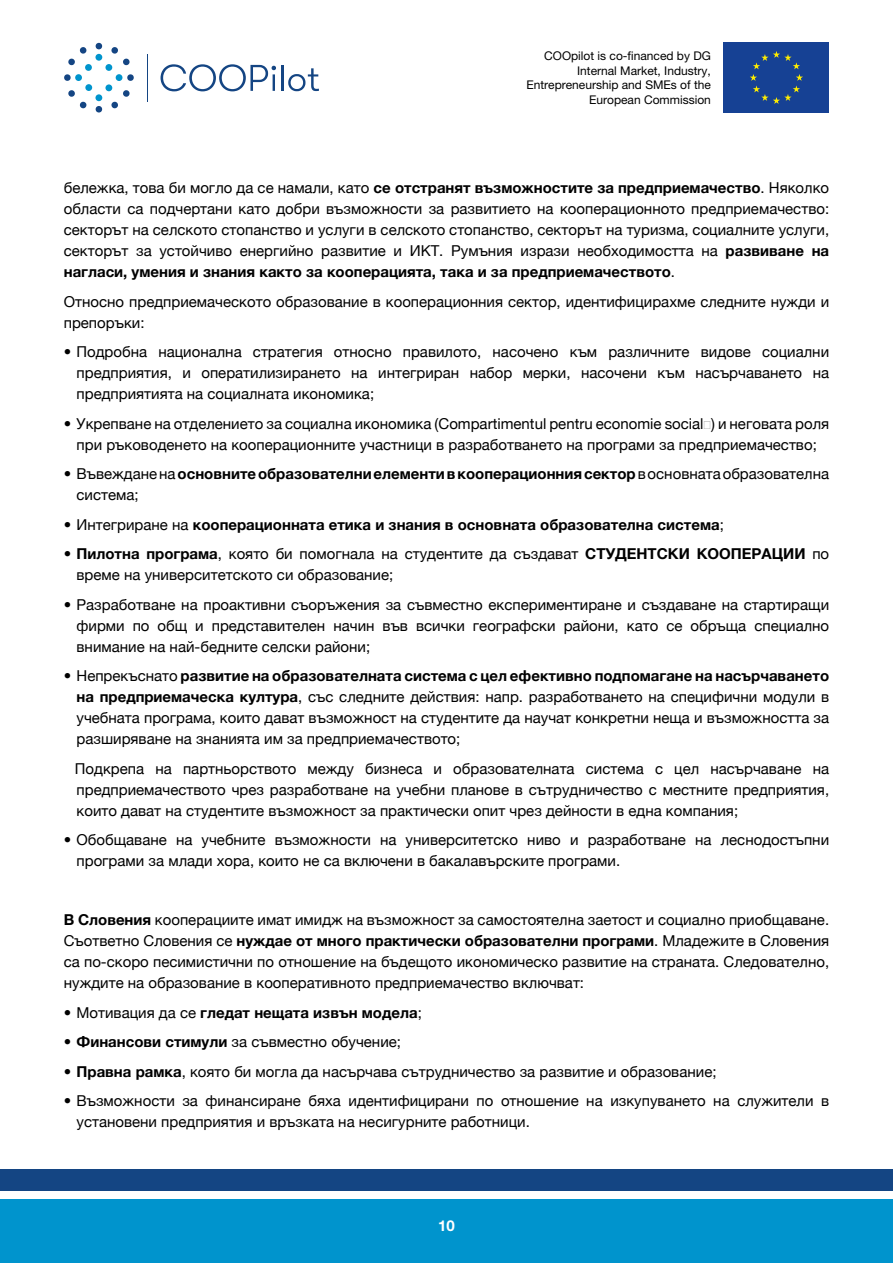
<style>
.page{position:relative;width:893px;height:1263px;background:#fff}
.page>*{position:absolute;margin:0;border:0;box-sizing:border-box;transform-origin:0 0}
.t1{font:15px/21px "Helvetica Neue";color:#000;text-align:justify}
.t2{font:700 15px/21px "Helvetica Neue";color:#000}
.t3{font:700 15px "Helvetica Neue LT Pro";color:#fff}
.t4{font:12px/14.4px "Helvetica Neue LT Pro";color:#000;text-align:right}
.s1{font-weight:700}
.s2{font-family:"Helvetica Neue LT Pro"}
.s3{font-family:"Helvetica Neue LT Pro";font-weight:400}
.s4{font-weight:400}
</style>
<div class="page">
<div style="left:0;top:1199px;width:893px;height:64px;background:#0094cd"></div>
<div style="left:724px;top:43px;width:105px;height:70px;background:#164194"></div>
<svg style="left:750px;top:51px;width:53px;height:53px"></svg>
<svg style="left:95px;top:43px;width:7px;height:7px"></svg>
<svg style="left:95px;top:106px;width:7px;height:7px"></svg>
<svg style="left:68px;top:47px;width:19px;height:19px"></svg>
<svg style="left:111px;top:90px;width:19px;height:19px"></svg>
<svg style="left:64px;top:74px;width:7px;height:7px"></svg>
<svg style="left:127px;top:74px;width:7px;height:7px"></svg>
<svg style="left:68px;top:90px;width:19px;height:19px"></svg>
<svg style="left:111px;top:47px;width:19px;height:19px"></svg>
<div style="left:95px;top:54px;width:7px;height:7px;background:#0094cd;border-radius:50%"></div>
<div style="left:105px;top:64px;width:7px;height:7px;background:#0094cd;border-radius:50%"></div>
<div style="left:116px;top:74px;width:6px;height:7px;background:#0094cd;border-radius:50%"></div>
<div style="left:85px;top:64px;width:7px;height:7px;background:#0094cd;border-radius:50%"></div>
<div style="left:105px;top:84px;width:7px;height:7px;background:#0094cd;border-radius:50%"></div>
<div style="left:75px;top:74px;width:7px;height:7px;background:#0094cd;border-radius:50%"></div>
<div style="left:85px;top:84px;width:7px;height:7px;background:#0094cd;border-radius:50%"></div>
<div style="left:95px;top:94px;width:7px;height:7px;background:#0094cd;border-radius:50%"></div>
<svg style="left:161px;top:64px;width:115px;height:27px"></svg>
<hr style="left:281px;top:65px;width:3px;height:26px;background:#144583">
<svg style="left:288px;top:68px;width:31px;height:23px"></svg>
<hr style="left:147px;top:54px;width:1px;height:47px;background:#144583">
<div style="left:0;top:1169px;width:893px;height:22px;background:#144583"></div>
<p class="t4" style="left:526px;top:49px;width:186px">COOpilot is co-financed by DG<br>Internal Market, Industry,<br>Entrepreneurship and SMEs of the<br>European Commission</p>
<p class="t1" style="left:64px;top:177px;width:767px">бележка, това би могло да се намали, като <span class="s1">се отстранят възможностите за предприемачество</span>. Няколко области са подчертани като добри възможности за развитието на кооперационното предприемачество: секторът на селското стопанство и услуги в селското стопанство, секторът на туризма, социалните услуги, секторът за устойчиво енергийно развитие и ИКТ. Румъния изрази необходимостта на <span class="s1">развиване на нагласи, умения и знания както за кооперацията, така и за предприемачеството</span>.</p>
<p class="t1" style="left:64px;top:291px;width:767px">Относно предприемаческото образование в кооперационния сектор, идентифицирахме следните нужди и препоръки:</p>
<p class="t1" style="left:77px;top:341px;width:754px;text-indent:-13px"><span class="s2">•</span> Подробна национална стратегия относно правилото, насочено към различните видове социални предприятия, и оператилизирането на интегриран набор мерки, насочени към насърчаването на предприятията на социалната икономика;</p>
<p class="t1" style="left:64px;top:413px;width:767px;text-align:center"><span class="s2">•</span> Укрепване на отделението за социална икономика (Compartimentul pentru economie socială) и неговата роля при ръководенето на кооперационните участници в разработването на програми за предприемачество;</p>
<p class="t2" style="left:77px;top:464px;width:754px;text-indent:-13px"><span class="s3">•</span> <span class="s4">Въвеждане на</span> основните образователни елементи в кооперационния сектор <span class="s4">в основната образователна система;</span></p>
<p class="t2" style="left:64px;top:514px;width:662px"><span class="s3">•</span> <span class="s4">Интегриране на</span> кооперационната етика и знания в основната образователна система<span class="s4">;</span></p>
<p class="t1" style="left:77px;top:543px;width:754px;text-indent:-13px"><span class="s2">•</span> <span class="s1">Пилотна програма</span>, която би помогнала на студентите да създават <span class="s1">СТУДЕНТСКИ КООПЕРАЦИИ</span> по време на университетското си образование;</p>
<p class="t1" style="left:77px;top:594px;width:754px;text-indent:-13px"><span class="s2">•</span> Разработване на проактивни съоръжения за съвместно експериментиране и създаване на стартиращи фирми по общ и представителен начин във всички географски райони, като се обръща специално внимание на най-бедните селски райони;</p>
<p class="t1" style="left:77px;top:665px;width:754px;text-indent:-13px"><span class="s2">•</span> Непрекъснато <span class="s1">развитие на образователната система с цел ефективно подпомагане на насърчаването на предприемаческа култура</span>, със следните действия: напр. разработването на специфични модули в учебната програма, които дават възможност на студентите да научат конкретни неща и възможността за разширяване на знанията им за предприемачеството;</p>
<p class="t1" style="left:75px;top:758px;width:756px">Подкрепа на партньорството между бизнеса и образователната система с цел насърчаване на предприемачеството чрез разработване на учебни планове в сътрудничество с местните предприятия, които дават на студентите възможност за практически опит чрез дейности в една компания;</p>
<p class="t1" style="left:77px;top:829px;width:754px;text-indent:-13px"><span class="s2">•</span> Обобщаване на учебните възможности на университетско ниво и разработване на леснодостъпни програми за млади хора, които не са включени в бакалавърските програми.</p>
<p class="t1" style="left:64px;top:909px;width:767px"><span class="s1">В Словения</span> кооперациите имат имидж на възможност за самостоятелна заетост и социално приобщаване.<br>Съответно Словения се <span class="s1">нуждае от много практически образователни програми</span>. Младежите в Словения са по-скоро песимистични по отношение на бъдещото икономическо развитие на страната. Следователно, нуждите на образование в кооперативното предприемачество включват:</p>
<p class="t2" style="left:64px;top:1002px;width:360px"><span class="s3">•</span> <span class="s4">Мотивация да се</span> гледат нещата извън модела<span class="s4">;</span></p>
<p class="t1" style="left:64px;top:1031px;width:339px"><span class="s2">•</span> <span class="s1">Финансови стимули</span> за съвместно обучение;</p>
<p class="t1" style="left:64px;top:1061px;width:654px"><span class="s2">•</span> <span class="s1">Правна рамка</span>, която би могла да насърчава сътрудничество за развитие и образование;</p>
<p class="t1" style="left:77px;top:1090px;width:754px;text-indent:-13px"><span class="s2">•</span> Възможности за финансиране бяха идентифицирани по отношение на изкупуването на служители в установени предприятия и връзката на несигурните работници.</p>
<p class="t3" style="left:438px;top:1216px;width:18px">10</p>
</div>
